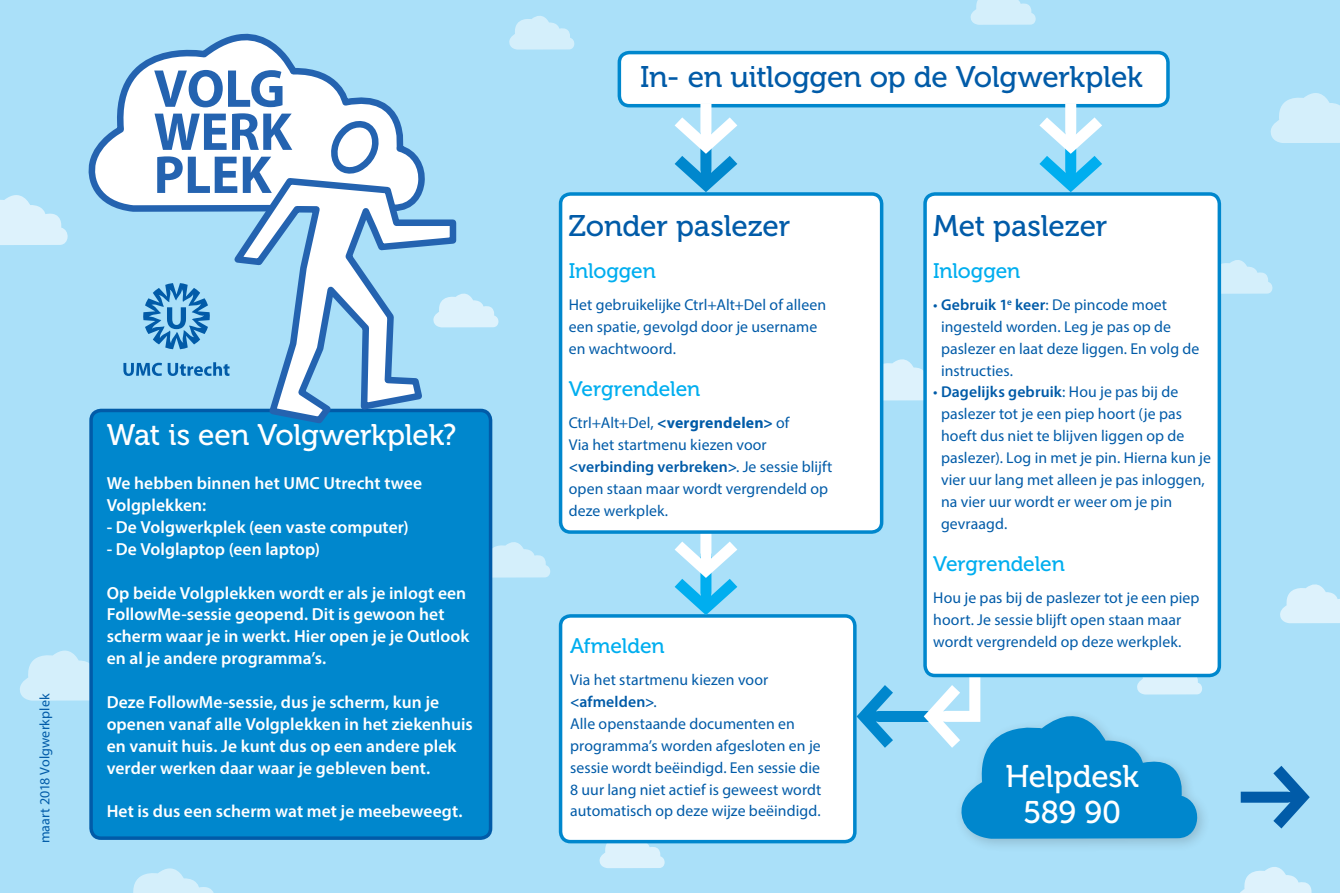
<style>
.page{position:relative;width:1340px;height:893px;background:#fff}
.page>*{position:absolute;margin:0;border:0;box-sizing:border-box;transform-origin:0 0}
.t1{font:31.32px/36.6px "Museo 500";letter-spacing:-.01em;color:#fff;text-align:center}
.t2{font:29.75px "Museo 500";letter-spacing:-.01em;color:#015ba8}
.t3{font:29.75px "Museo 500";letter-spacing:-.01em;color:#fff}
.t4{font:21px "Museo 500";letter-spacing:-.005em;color:#00aeef}
.t5{font:600 17.5px/21.9px "Myriad Pro";letter-spacing:.005em;color:#fff}
.t6{font:15.75px/21.9px "Myriad Pro";letter-spacing:.005em;color:#015ba8}
.t7{font:14px "Myriad Pro";letter-spacing:.01em;color:#015ba8}
.s1{font-weight:700}
.s2{font-weight:600}
</style>
<div class="page">
<div style="left:0;top:0;width:1339px;height:893px;background:#aae0f9"></div>
<svg style="left:883px;top:352px;width:40px;height:48px"></svg>
<svg style="left:599px;top:843px;width:66px;height:25px;background:#d2edfa"></svg>
<div style="left:560px;top:616px;width:294px;height:226px;background:#fff;border-radius:10px"></div>
<div style="left:559px;top:614px;width:297px;height:229px;border:4px solid #0087cd;border-radius:10px"></div>
<svg style="left:509px;top:16px;width:65px;height:34px"></svg>
<svg style="left:492px;top:536px;width:58px;height:42px"></svg>
<svg style="left:20px;top:650px;width:69px;height:51px"></svg>
<div style="left:91px;top:410px;width:399px;height:428px;background:#0087cd;border-radius:10px"></div>
<div style="left:89px;top:409px;width:403px;height:431px;border:4px solid #015ba8;border-radius:10px"></div>
<svg style="left:88px;top:33px;width:312px;height:179px"></svg>
<svg style="left:154px;top:70px;width:128px;height:37px;background:#95b3d8"></svg>
<svg style="left:154px;top:114px;width:72px;height:36px;background:#82a6d1"></svg>
<svg style="left:232px;top:113px;width:60px;height:8px"></svg>
<svg style="left:157px;top:156px;width:69px;height:37px;background:#8fafd6"></svg>
<svg style="left:226px;top:121px;width:231px;height:302px"></svg>
<svg style="left:143px;top:283px;width:67px;height:66px"></svg>
<svg style="left:123px;top:363px;width:39px;height:13px"></svg>
<svg style="left:168px;top:362px;width:61px;height:14px"></svg>
<svg style="left:1270px;top:93px;width:69px;height:50px"></svg>
<svg style="left:0;top:195px;width:68px;height:50px"></svg>
<svg style="left:133px;top:868px;width:81px;height:25px"></svg>
<svg style="left:433px;top:288px;width:65px;height:39px"></svg>
<svg style="left:1280px;top:584px;width:59px;height:39px"></svg>
<svg style="left:1240px;top:867px;width:72px;height:26px"></svg>
<svg style="left:970px;top:0;width:65px;height:25px;background:#ceecfa"></svg>
<svg style="left:1221px;top:254px;width:51px;height:40px"></svg>
<svg style="left:1240px;top:766px;width:69px;height:62px"></svg>
<svg style="left:674px;top:534px;width:63px;height:81px"></svg>
<div style="left:953px;top:708px;width:257px;height:144px;background:#231f20;opacity:.2"></div>
<div style="left:619px;top:53px;width:548px;height:53px;background:#fff;border-radius:10px"></div>
<div style="left:617px;top:51px;width:552px;height:56px;border:4px solid #0087cd;border-radius:10px"></div>
<svg style="left:674px;top:103px;width:63px;height:89px"></svg>
<svg style="left:1039px;top:103px;width:63px;height:89px"></svg>
<svg style="left:856px;top:655px;width:346px;height:184px"></svg>
<div style="left:925px;top:194px;width:294px;height:481px;background:#fff;border-radius:10px"></div>
<div style="left:923px;top:192px;width:298px;height:485px;border:4px solid #0087cd;border-radius:10px"></div>
<div style="left:560px;top:194px;width:321px;height:338px;background:#fff;border-radius:10px"></div>
<div style="left:559px;top:192px;width:324px;height:342px;border:4px solid #0087cd;border-radius:10px"></div>
<p class="t7" style="left:36px;top:843px;width:152px;rotate:-90deg">maart 2018 Volgwerkplek</p>
<h2 class="t3" style="left:107px;top:419px;width:351px">Wat is een Volgwerkplek?</h2>
<p class="t5" style="left:107px;top:472px;width:317px">We hebben binnen het UMC Utrecht twee<br>Volgplekken:</p>
<p class="t5" style="left:107px;top:516px;width:304px">- De Volgwerkplek (een vaste computer)</p>
<p class="t5" style="left:107px;top:537px;width:215px">- De Volglaptop (een laptop)</p>
<p class="t5" style="left:107px;top:581px;width:364px">Op beide Volgplekken wordt er als je inlogt een FollowMe-sessie geopend. Dit is gewoon het scherm waar je in werkt. Hier open je je Outlook en al je andere programma’s.</p>
<p class="t5" style="left:107px;top:691px;width:368px">Deze FollowMe-sessie, dus je scherm, kun je openen vanaf alle Volgplekken in het ziekenhuis en vanuit huis. Je kunt dus op een andere plek verder werken daar waar je gebleven bent.</p>
<p class="t5" style="left:107px;top:800px;width:357px">Het is dus een scherm wat met je meebeweegt.</p>
<h2 class="t2" style="left:640px;top:61px;width:504px">In- en uitloggen op de Volgwerkplek</h2>
<h2 class="t2" style="left:568px;top:209px;width:223px">Zonder paslezer</h2>
<h3 class="t4" style="left:568px;top:259px;width:89px">Inloggen</h3>
<p class="t6" style="left:568px;top:293px;width:259px">Het gebruikelijke Ctrl+Alt+Del of alleen een spatie, gevolgd door je username en wachtwoord.</p>
<h3 class="t4" style="left:568px;top:377px;width:133px">Vergrendelen</h3>
<p class="t6" style="left:568px;top:412px;width:265px">Ctrl+Alt+Del, <span class="s1">&lt;vergrendelen&gt;</span> of<br>Via het startmenu kiezen voor <span class="s2">&lt;verbinding verbreken&gt;</span>. Je sessie blijft open staan maar wordt vergrendeld op deze werkplek.</p>
<h3 class="t4" style="left:570px;top:634px;width:96px">Afmelden</h3>
<p class="t6" style="left:570px;top:669px;width:253px">Via het startmenu kiezen voor <span class="s2">&lt;afmelden&gt;</span>.<br>Alle openstaande documenten en programma’s worden afgesloten en je sessie wordt beëindigd. Een sessie die<br>8 uur lang niet actief is geweest wordt automatisch op deze wijze beëindigd.</p>
<h2 class="t2" style="left:933px;top:209px;width:176px">Met paslezer</h2>
<h3 class="t4" style="left:933px;top:259px;width:89px">Inloggen</h3>
<p class="t6" style="left:941px;top:293px;width:260px;text-indent:-8px">• <span class="s2">Gebruik 1</span><sup>e</sup> <span class="s2">keer</span>: De pincode moet ingesteld worden. Leg je pas op de paslezer en laat deze liggen. En volg de instructies.</p>
<p class="t6" style="left:941px;top:381px;width:271px;text-indent:-8px">• <span class="s2">Dagelijks gebruik</span>: Hou je pas bij de paslezer tot je een piep hoort (je pas hoeft dus niet te blijven liggen op de paslezer). Log in met je pin. Hierna kun je vier uur lang met alleen je pas inloggen, na vier uur wordt er weer om je pin gevraagd.</p>
<h3 class="t4" style="left:933px;top:552px;width:133px">Vergrendelen</h3>
<p class="t6" style="left:933px;top:587px;width:268px">Hou je pas bij de paslezer tot je een piep hoort. Je sessie blijft open staan maar wordt vergrendeld op deze werkplek.</p>
<h1 class="t1" style="left:1005px;top:758px;width:135px">Helpdesk<br>589 90</h1>
</div>
